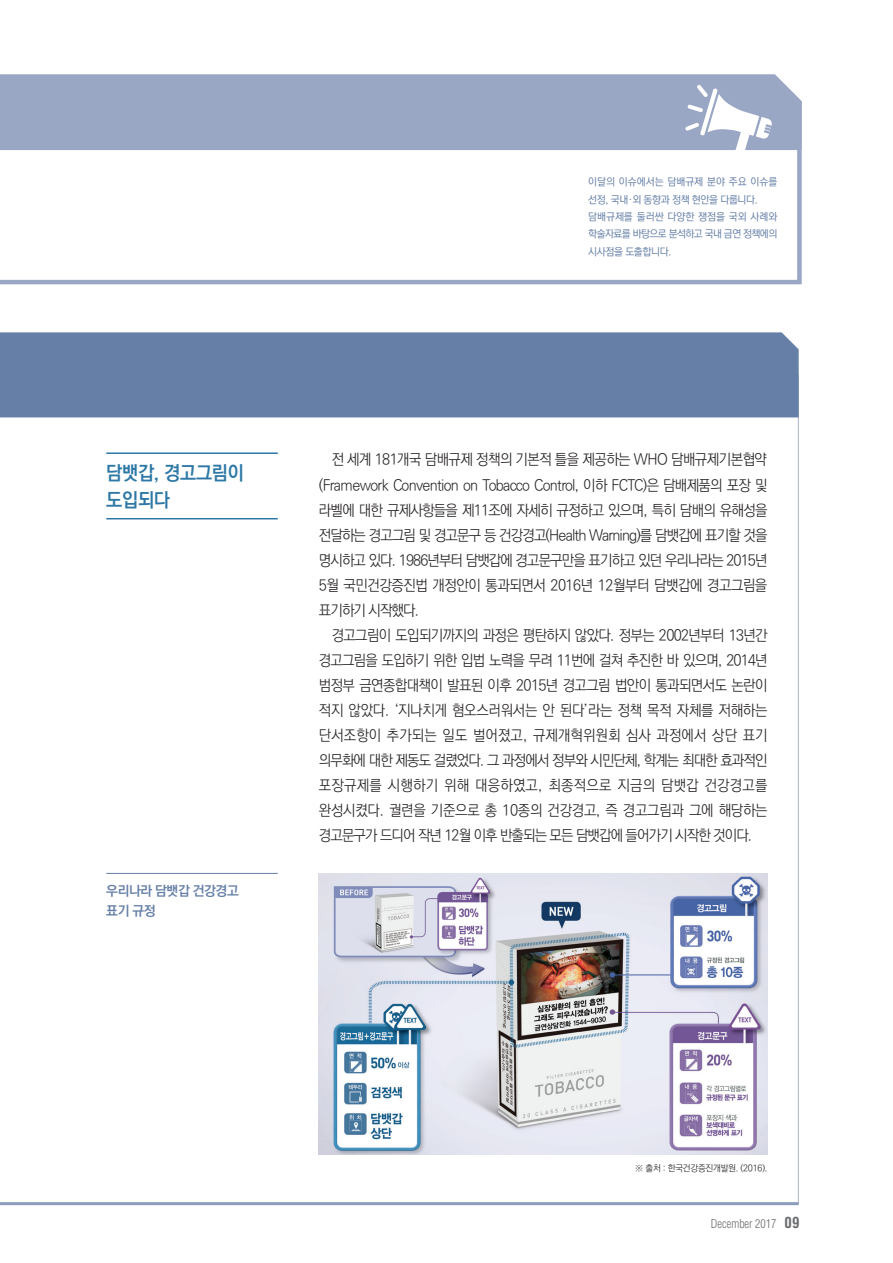
<style>
.page{position:relative;width:893px;height:1263px;background:#fff}
.page>*{position:absolute;margin:0;border:0;box-sizing:border-box;transform-origin:0 0}
.이달의_이슈_중제{font:19.5px/27px "Ko Pub Dotum PB";letter-spacing:-.015em;color:#2d78a6;scale:.95 1}
.이달의_이슈_글줄{font:15px/25px "Ko Pub Dotum PL";letter-spacing:-.035em;color:#231f20;text-align:justify;scale:.95 1}
.이달의_이슈_표제_1{font:13.5px "Ko Pub Dotum PB";letter-spacing:-.03em;color:#657fa7}
.t1{font:300 condensed 12px "Helvetica";color:#6c6d70}
.t2{font:10.5px/17.2px "Ko Pub Dotum PM";letter-spacing:-.035em;color:#657fa7}
.t3{font:10.5px/17.2px "Ko Pub Dotum PM";letter-spacing:-.005em;color:#657fa7}
.이달의_이슈_표_세부{font:9px "Ko Pub Dotum PL";letter-spacing:-.025em;color:#231f20}
.s1{font-weight:700;font-size:15px}
</style>
<div class="page">
<hr style="left:798px;top:375px;width:1px;height:829px;background:#a7b4ce">
<svg style="left:0;top:74px;width:802px;height:211px"></svg>
<div style="left:0;top:332px;width:799px;height:85px;background:#657fa7"></div>
<svg style="left:685px;top:85px;width:88px;height:68px"></svg>
<hr style="left:0;top:1202px;width:799px;height:3px;background:#8b9cbd">
<hr style="left:106px;top:452px;width:172px;height:2px;background:#2d78a6">
<hr style="left:106px;top:518px;width:172px;height:1px;background:#2d78a6">
<hr style="left:106px;top:873px;width:172px;height:1px;background:#657fa7">
<img style="left:319px;top:873px;width:448px;height:281px">
<p class="t3" style="left:588px;top:174px;width:191px">이달의 이슈에서는 담배규제 분야 주요 이슈를 선정, 국내·외 동향과 정책 현안을 다룹니다.</p>
<p class="t2" style="left:588px;top:208px;width:191px">담배규제를 둘러싼 다양한 쟁점을 국외 사례와 학술자료를 바탕으로 분석하고 국내 금연 정책에의</p>
<p class="t2" style="left:588px;top:243px;width:85px">시사점을 도출합니다.</p>
<p class="이달의_이슈_중제" style="left:106px;top:460px;width:146px">담뱃갑, 경고그림이 도입되다</p>
<p class="이달의_이슈_표제_1" style="left:106px;top:884px;width:134px">우리나라 담뱃갑 건강경고</p>
<p class="이달의_이슈_표제_1" style="left:106px;top:903px;width:51px">표기 규정</p>
<p class="이달의_이슈_글줄" style="left:332px;top:448px;width:460px">전 세계 181개국 담배규제 정책의 기본적 틀을 제공하는 WHO 담배규제기본협약</p>
<p class="이달의_이슈_글줄" style="left:319px;top:473px;width:474px">(Framework Convention on Tobacco Control, 이하 FCTC)은 담배제품의 포장 및 라벨에 대한 규제사항들을 제11조에 자세히 규정하고 있으며, 특히 담배의 유해성을 전달하는 경고그림 및 경고문구 등 건강경고(Health Warning)를 담뱃갑에 표기할 것을 명시하고 있다. 1986년부터 담뱃갑에 경고문구만을 표기하고 있던 우리나라는 2015년 5월 국민건강증진법 개정안이 통과되면서 2016년 12월부터 담뱃갑에 경고그림을 표기하기 시작했다.</p>
<p class="이달의_이슈_글줄" style="left:319px;top:623px;width:474px;text-indent:13px">경고그림이 도입되기까지의 과정은 평탄하지 않았다. 정부는 2002년부터 13년간 경고그림을 도입하기 위한 입법 노력을 무려 11번에 걸쳐 추진한 바 있으며, 2014년 범정부 금연종합대책이 발표된 이후 2015년 경고그림 법안이 통과되면서도 논란이 적지 않았다. ‘지나치게 혐오스러워서는 안 된다’라는 정책 목적 자체를 저해하는 단서조항이 추가되는 일도 벌어졌고, 규제개혁위원회 심사 과정에서 상단 표기 의무화에 대한 제동도 걸렸었다. 그 과정에서 정부와 시민단체, 학계는 최대한 효과적인 포장규제를 시행하기 위해 대응하였고, 최종적으로 지금의 담뱃갑 건강경고를 완성시켰다. 궐련을 기준으로 총 10종의 건강경고, 즉 경고그림과 그에 해당하는 경고문구가 드디어 작년 12월 이후 반출되는 모든 담뱃갑에 들어가기 시작한 것이다.</p>
<p class="이달의_이슈_표_세부" style="left:635px;top:1164px;width:134px">※ 출처 : 한국건강증진개발원. (2016).</p>
<p class="t1" style="left:711px;top:1216px;width:90px">December 2017 <span class="s1">09</span></p>
</div>
